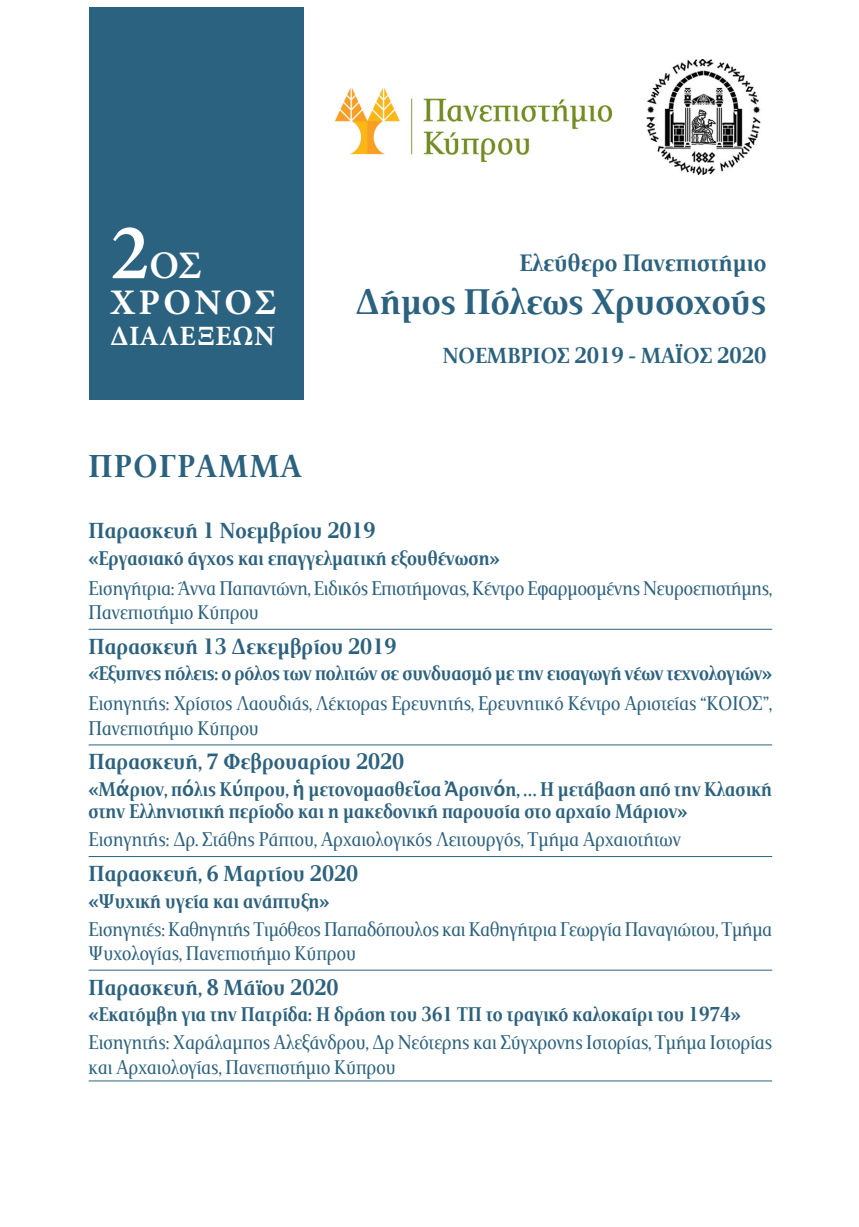
<style>
.page{position:relative;width:859px;height:1227px;background:#fff}
.page>*{position:absolute;margin:0;border:0;box-sizing:border-box;transform-origin:0 0}
.t1{font:600 39px "Minion Pro";color:#fff}
.t2{font:700 36px "PF Document";color:#2b627f}
.t3{font:700 36px "Minion Pro";letter-spacing:.095em;color:#fff}
.t4{font:700 32px "PF Document";letter-spacing:.05em;color:#2b627f}
.t5{font:700 28px "Minion Pro";letter-spacing:.015em;color:#fff}
.t6{font:700 24px "PF Document";color:#2b627f}
.t7{font:700 22px "PF Document";color:#2b627f}
.t8{font:20px/24.2px "PF Document";color:#2b627f;scale:.96 1}
.t9{font:700 20px/22.4px "PF Document";color:#2b627f;scale:.94 1}
.s1{font-size:80px}
.s2{font-family:"Lucida Grande"}
</style>
<div class="page">
<hr style="left:89px;top:629px;width:682px;height:1px;background:#2b627f">
<hr style="left:89px;top:744px;width:682px;height:1px;background:#2b627f">
<hr style="left:89px;top:856px;width:682px;height:1px;background:#2b627f">
<hr style="left:89px;top:969px;width:682px;height:1px;background:#2b627f">
<hr style="left:89px;top:1080px;width:682px;height:1px;background:#2b627f">
<img style="left:646px;top:59px;width:115px;height:115px">
<div style="left:89px;top:8px;width:214px;height:392px;background:#2b627f"></div>
<img style="left:335px;top:88px;width:276px;height:73px">
<h1 class="t1" style="left:110px;top:242px;width:93px"><span class="s1">2</span>ΟΣ</h1>
<h2 class="t3" style="left:110px;top:281px;width:168px">ΧΡΟΝΟΣ</h2>
<h3 class="t5" style="left:110px;top:319px;width:166px">ΔΙΑΛΕΞΕΩΝ</h3>
<h3 class="t4" style="left:89px;top:447px;width:214px">ΠΡΟΓΡΑΜΜΑ</h3>
<p class="t6" style="left:519px;top:248px;width:248px">Ελεύθερο Πανεπιστήμιο</p>
<h2 class="t2" style="left:355px;top:280px;width:412px">Δήμος Πόλεως Χρυσοχούς</h2>
<p class="t7" style="left:442px;top:342px;width:325px">ΝΟΕΜΒΡΙΟΣ 2019 - ΜΑΪΟΣ 2020</p>
<p class="t7" style="left:89px;top:517px;width:288px">Παρασκευή 1 Νοεμβρίου 2019</p>
<p class="t9" style="left:89px;top:546px;width:438px">«Εργασιακό άγχος και επαγγελματική εξουθένωση»</p>
<p class="t8" style="left:89px;top:576px;width:713px">Εισηγήτρια: Άννα Παπαντώνη, Ειδικός Επιστήμονας, Κέντρο Εφαρμοσμένης Νευροεπιστήμης,<br>Πανεπιστήμιο Κύπρου</p>
<p class="t7" style="left:89px;top:633px;width:309px">Παρασκευή 13 Δεκεμβρίου 2019</p>
<p class="t9" style="left:89px;top:662px;width:728px">«Έξυπνες πόλεις: ο ρόλος των πολιτών σε συνδυασμό με την εισαγωγή νέων τεχνολογιών»</p>
<p class="t8" style="left:89px;top:691px;width:713px">Εισηγητής: Χρίστος Λαουδιάς, Λέκτορας Ερευνητής, Ερευνητικό Κέντρο Αριστείας “ΚΟΙΟΣ”,<br>Πανεπιστήμιο Κύπρου</p>
<p class="t7" style="left:89px;top:749px;width:317px">Παρασκευή, 7 Φεβρουαρίου 2020</p>
<p class="t9" style="left:89px;top:778px;width:728px">«Μ<span class="s2">ά</span>ριον, π<span class="s2">ό</span>λις Κ<span class="s2">ύ</span>πρου, <span class="s2">ἡ</span> μετονομασθε<span class="s2">ῖ</span>σα <span class="s2">Ἀ</span>ρσιν<span class="s2">ό</span>η, … Η μετάβαση από την Κλασική στην Ελληνιστική περίοδο και η μακεδονική παρουσία στο αρχαίο Μάριον»</p>
<p class="t8" style="left:89px;top:827px;width:618px">Εισηγητής: Δρ. Στάθης Ράπτου, Αρχαιολογικός Λειτουργός, Τμήμα Αρχαιοτήτων</p>
<p class="t7" style="left:89px;top:860px;width:271px">Παρασκευή, 6 Μαρτίου 2020</p>
<p class="t9" style="left:89px;top:889px;width:258px">«Ψυχική υγεία και ανάπτυξη»</p>
<p class="t8" style="left:89px;top:916px;width:713px">Εισηγητές: Καθηγητής Τιμόθεος Παπαδόπουλος και Καθηγήτρια Γεωργία Παναγιώτου, Τμήμα<br>Ψυχολογίας, Πανεπιστήμιο Κύπρου</p>
<p class="t7" style="left:89px;top:974px;width:251px">Παρασκευή, 8 Μάϊου 2020</p>
<p class="t9" style="left:89px;top:1003px;width:694px">«Εκατόμβη για την Πατρίδα: Η δράση του 361 ΤΠ το τραγικό καλοκαίρι του 1974»</p>
<p class="t8" style="left:89px;top:1030px;width:713px">Εισηγητής: Χαράλαμπος Αλεξάνδρου, Δρ Νεότερης και Σύγχρονης Ιστορίας, Τμήμα Ιστορίας και Αρχαιολογίας, Πανεπιστήμιο Κύπρου</p>
</div>
